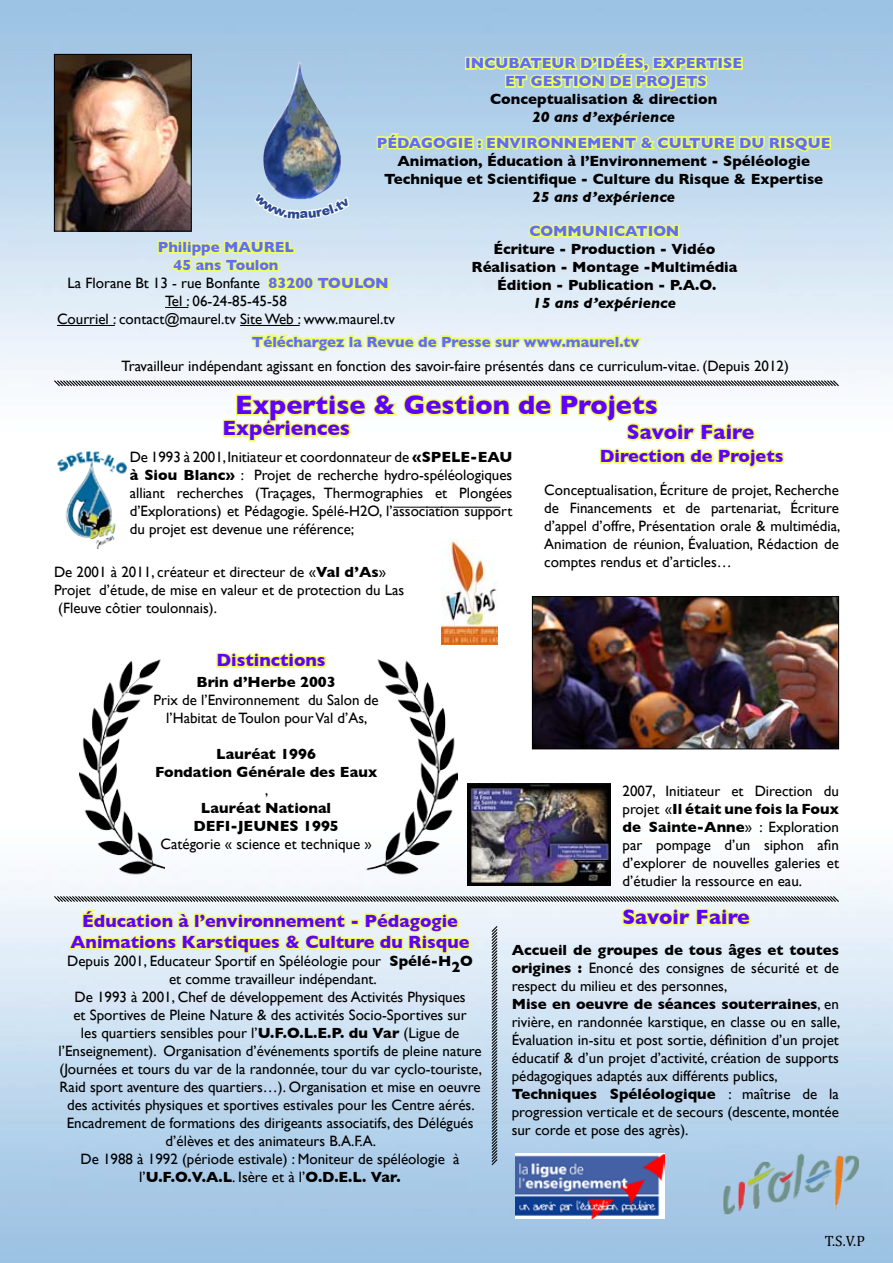
<style>
.page{position:relative;width:893px;height:1263px;background:#fff}
.page>*{position:absolute;margin:0;border:0;box-sizing:border-box;transform-origin:0 0}
.t1{font:700 27px "Gill Sans";color:#6000ff}
.t2{font:700 21px "Gill Sans";color:#6000ff}
.t3{font:700 18px/21.6px "Gill Sans";color:#6000ff;text-align:center}
.t4{font:15px/18px "Gill Sans";color:#000;text-align:center}
.t5{font:700 15px/18px "Gill Sans";color:#000;text-align:center}
.t6{font:700 15px/18px "Gill Sans";color:#606cff;text-align:center}
.t7{font:italic 700 15px "Gill Sans";color:#000}
.t8{font:15px "Cambria";color:#000}
.s1{font-weight:700;color:#606cff}
.s2{font-weight:700}
</style>
<div class="page">
<img style="left:0;top:0;width:893px;height:1263px">
<img style="left:56px;top:56px;width:134px;height:173px">
<div style="left:54px;top:54px;width:138px;height:177px;border:1px solid #000"></div>
<svg style="left:165px;top:307px;width:23px;height:1px"></svg>
<hr style="left:57px;top:325px;width:58px;height:1px;background:#000">
<hr style="left:240px;top:325px;width:60px;height:1px;background:#000">
<svg style="left:156px;top:237px;width:235px;height:55px;background:#deeec6"></svg>
<svg style="left:249px;top:332px;width:395px;height:26px;background:#edf7c0"></svg>
<svg style="left:375px;top:131px;width:458px;height:23px;background:#d1e8a5"></svg>
<div style="left:465px;top:57px;width:6px;height:13px;border:3px solid #eeff60"></div>
<svg style="left:469px;top:51px;width:275px;height:42px;background:#c9e3a5"></svg>
<svg style="left:526px;top:221px;width:155px;height:19px;background:#e1f399"></svg>
<img style="left:54px;top:472px;width:75px;height:77px">
<img style="left:719px;top:1151px;width:149px;height:68px">
<img style="left:468px;top:784px;width:142px;height:101px">
<img style="left:441px;top:538px;width:56px;height:106px">
<img style="left:515px;top:1166px;width:150px;height:53px">
<hr style="left:393px;top:507px;width:107px;height:1px;background:#000">
<img style="left:257px;top:62px;width:89px;height:85px">
<svg style="left:53px;top:379px;width:787px;height:93px"></svg>
<img style="left:80px;top:660px;width:84px;height:230px">
<svg style="left:215px;top:650px;width:114px;height:20px"></svg>
<img style="left:362px;top:660px;width:96px;height:230px">
<img style="left:534px;top:598px;width:303px;height:149px">
<div style="left:532px;top:596px;width:307px;height:153px;border:1px solid #000"></div>
<svg style="left:53px;top:895px;width:787px;height:271px;background:#cbdee7"></svg>
<img style="left:252px;top:147px;width:98px;height:74px">
<p class="t6" style="left:465px;top:54px;width:278px">INCUBATEUR D’IDÉES, EXPERTISE<br>ET GESTION DE PROJETS</p>
<p class="t5" style="left:490px;top:90px;width:229px">Conceptualisation &amp; direction</p>
<p class="t7" style="left:532px;top:109px;width:144px">20 ans d’expérience</p>
<p class="t6" style="left:377px;top:134px;width:455px">PÉDAGOGIE : ENVIRONNEMENT &amp; CULTURE DU RISQUE</p>
<p class="t5" style="left:384px;top:152px;width:441px">Animation, Éducation à l’Environnement - Spéléologie<br>Technique et Scientifique - Culture du Risque &amp; Expertise</p>
<p class="t7" style="left:532px;top:188px;width:144px">25 ans d’expérience</p>
<p class="t4" style="left:57px;top:238px;width:339px"><span class="s1">Philippe MAUREL<br>45 ans Toulon<br></span>La Florane Bt 13 - rue Bonfante <span class="s1">83200 TOULON<br></span>Tel : 06-24-85-45-58<br>Courriel : contact@maurel.tv Site Web : www.maurel.tv</p>
<p class="t6" style="left:529px;top:222px;width:152px">COMMUNICATION</p>
<p class="t5" style="left:471px;top:240px;width:267px">Écriture - Production - Vidéo<br>Réalisation - Montage -Multimédia<br>Édition - Publication - P.A.O.</p>
<p class="t7" style="left:533px;top:294px;width:144px">15 ans d’expérience</p>
<p class="t6" style="left:252px;top:332px;width:389px">Téléchargez la Revue de Presse sur www.maurel.tv</p>
<p class="t4" style="left:122px;top:357px;width:669px">Travailleur indépendant agissant en fonction des savoir-faire présentés dans ce curriculum-vitae. (Depuis 2012)</p>
<h1 class="t1" style="left:235px;top:389px;width:424px">Expertise &amp; Gestion de Projets</h1>
<h2 class="t2" style="left:223px;top:416px;width:129px">Expériences</h2>
<h2 class="t2" style="left:627px;top:420px;width:129px">Savoir Faire</h2>
<p class="t4" style="left:130px;top:448px;width:384px;text-align:justify">De 1993 à 2001, Initiateur et coordonnateur de <span class="s2">«SPELE-EAU à Siou Blanc»</span> : Projet de recherche hydro-spéléologiques alliant recherches (Traçages, Thermographies et Plongées d’Explorations) et Pédagogie. Spélé-H2O, l’association support du projet est devenue une référence;</p>
<p class="t4" style="left:54px;top:562px;width:352px;text-align:left">De 2001 à 2011, créateur et directeur de «<span class="s2">Val d’As</span>»<br>Projet d’étude, de mise en valeur et de protection du Las (Fleuve côtier toulonnais).</p>
<p class="t3" style="left:216px;top:649px;width:111px">Distinctions</p>
<p class="t5" style="left:196px;top:673px;width:141px">Brin d’Herbe 2003</p>
<p class="t4" style="left:154px;top:691px;width:227px">Prix de l’Environnement du Salon de l’Habitat de Toulon pour Val d’As,</p>
<p class="t5" style="left:155px;top:745px;width:224px">Lauréat 1996<br>Fondation Générale des Eaux</p>
<p class="t4" style="left:265px;top:781px;width:5px">,</p>
<p class="t5" style="left:193px;top:799px;width:147px">Lauréat National<br>DEFI-JEUNES 1995</p>
<p class="t4" style="left:161px;top:835px;width:213px">Catégorie « science et technique »</p>
<p class="t3" style="left:600px;top:445px;width:185px">Direction de Projets</p>
<p class="t4" style="left:544px;top:480px;width:298px;text-align:justify">Conceptualisation, Écriture de projet, Recherche de Financements et de partenariat, Écriture d’appel d’offre, Présentation orale &amp; multimédia, Animation de réunion, Évaluation, Rédaction de comptes rendus et d’articles…</p>
<p class="t4" style="left:622px;top:782px;width:218px;text-align:justify">2007, Initiateur et Direction du projet «<span class="s2">Il était une fois la Foux de Sainte-Anne</span>» : Exploration par pompage d’un siphon afin d’explorer de nouvelles galeries et d’étudier la ressource en eau.</p>
<p class="t3" style="left:71px;top:910px;width:400px">Éducation à l’environnement - Pédagogie<br>Animations Karstiques &amp; Culture du Risque</p>
<p class="t4" style="left:58px;top:952px;width:425px">Depuis 2001, Educateur Sportif en Spéléologie pour <span class="s2">Spélé-H2O<br></span>et comme travailleur indépendant.<br>De 1993 à 2001, Chef de développement des Activités Physiques<br>et Sportives de Pleine Nature &amp; des activités Socio-Sportives sur<br>les quartiers sensibles pour l’<span class="s2">U.F.O.L.E.P. du Var</span> (Ligue de l’Enseignement). Organisation d’événements sportifs de pleine nature (Journées et tours du var de la randonnée, tour du var cyclo-touriste, Raid sport aventure des quartiers…). Organisation et mise en oeuvre des activités physiques et sportives estivales pour les Centre aérés.<br>Encadrement de formations des dirigeants associatifs, des Délégués d’élèves et des animateurs B.A.F.A.<br>De 1988 à 1992 (période estivale) : Moniteur de spéléologie à l’<span class="s2">U.F.O.V.A.L</span>. Isère et à l’<span class="s2">O.D.E.L. Var.</span></p>
<h2 class="t2" style="left:622px;top:905px;width:129px">Savoir Faire</h2>
<p class="t4" style="left:512px;top:940px;width:330px;text-align:left"><span class="s2">Accueil de groupes de tous âges et toutes origines :</span> Enoncé des consignes de sécurité et de respect du milieu et des personnes,<br><span class="s2">Mise en oeuvre de séances souterraines</span>, en rivière, en randonnée karstique, en classe ou en salle, Évaluation in-situ et post sortie, définition d’un projet éducatif &amp; d’un projet d’activité, création de supports pédagogiques adaptés aux différents publics, <span class="s2">Techniques Spéléologique</span> : maîtrise de la progression verticale et de secours (descente, montée sur corde et pose des agrès).</p>
<p class="t8" style="left:825px;top:1232px;width:41px">T.S.V.P</p>
</div>
